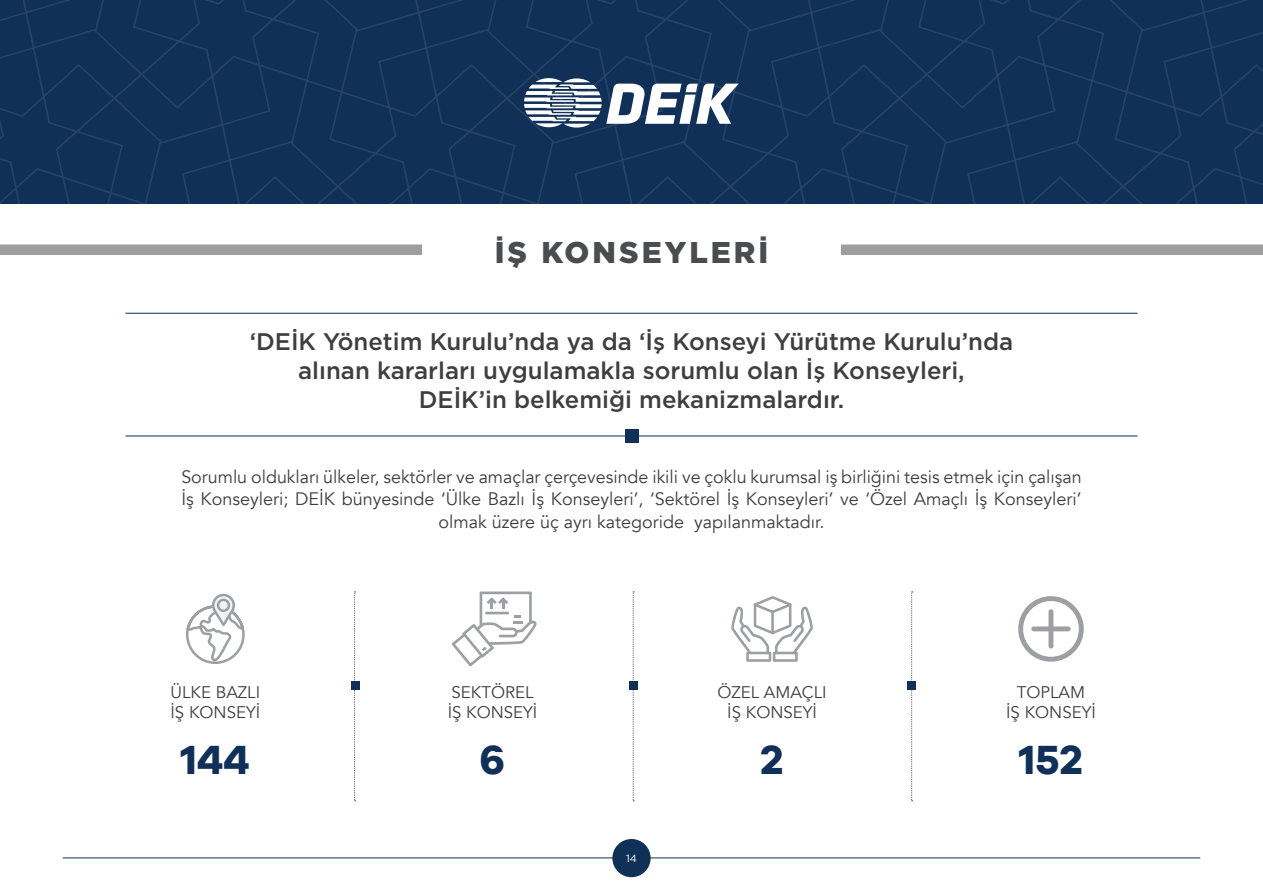
<style>
.page{position:relative;width:1263px;height:893px;background:#fff}
.page>*{position:absolute;margin:0;border:0;box-sizing:border-box;transform-origin:0 0}
.t1{font:700 42px "Galyon";color:#103057}
.t2{font:900 30px "Gotham";letter-spacing:.1em;color:#4b4c4d}
.t3{font:500 24px "Gotham";color:#3e3e3f}
.t4{font:18px/22.5px "Avenir";color:#3e3e3f;text-align:center}
.t5{font:16.8px "Avenir";color:#3e3e3f}
</style>
<div class="page">
<div style="left:0;top:0;width:1262px;height:204px;background:#103057"></div>
<svg style="left:1262px;top:0;width:1px;height:204px"></svg>
<svg style="left:524px;top:78px;width:215px;height:50px"></svg>
<div style="left:0;top:244px;width:1263px;height:11px;background:#9e9e9f"></div>
<hr style="left:63px;top:858px;width:1137px;height:1px;background:#103057">
<div style="left:612px;top:839px;width:39px;height:38px;background:#103057;border-radius:50%"></div>
<div style="left:422px;top:206px;width:419px;height:91px;background:#fff"></div>
<svg style="left:354px;top:591px;width:2px;height:210px"></svg>
<svg style="left:633px;top:591px;width:1px;height:210px"></svg>
<svg style="left:911px;top:591px;width:2px;height:210px"></svg>
<div style="left:351px;top:681px;width:8px;height:9px;background:#103057"></div>
<div style="left:629px;top:681px;width:9px;height:9px;background:#103057"></div>
<div style="left:907px;top:681px;width:9px;height:9px;background:#103057"></div>
<svg style="left:731px;top:596px;width:82px;height:66px"></svg>
<svg style="left:452px;top:591px;width:85px;height:75px"></svg>
<hr style="left:485px;top:612px;width:24px;height:2px;background:#9d9fa2">
<svg style="left:186px;top:593px;width:59px;height:71px"></svg>
<div style="left:218px;top:600px;width:11px;height:11px;background:#f2f3f4;border-radius:50%"></div>
<div style="left:217px;top:599px;width:13px;height:13px;border:3px solid #9d9fa2;border-radius:50%"></div>
<svg style="left:1018px;top:596px;width:66px;height:66px"></svg>
<hr style="left:125px;top:313px;width:1012px;height:1px;background:#103057">
<hr style="left:125px;top:436px;width:1012px;height:1px;background:#103057">
<div style="left:625px;top:429px;width:13px;height:14px;background:#103057"></div>
<p class="t2" style="left:495px;top:232px;width:275px">İŞ KONSEYLERİ</p>
<p class="t3" style="left:250px;top:326px;width:765px">‘DEİK Yönetim Kurulu’nda ya da ‘İş Konseyi Yürütme Kurulu’nda</p>
<p class="t3" style="left:298px;top:355px;width:668px">alınan kararları uygulamakla sorumlu olan İş Konseyleri,</p>
<p class="t3" style="left:419px;top:384px;width:427px">DEİK’in belkemiği mekanizmalardır.</p>
<p class="t4" style="left:181px;top:466px;width:902px">Sorumlu oldukları ülkeler, sektörler ve amaçlar çerçevesinde ikili ve çoklu kurumsal iş birliğini tesis etmek için çalışan<br>İş Konseyleri; DEİK bünyesinde ‘Ülke Bazlı İş Konseyleri’, ‘Sektörel İş Konseyleri’ ve ‘Özel Amaçlı İş Konseyleri’ olmak üzere üç ayrı kategoride yapılanmaktadır.</p>
<p class="t5" style="left:171px;top:682px;width:91px">ÜLKE BAZLI</p>
<p class="t5" style="left:171px;top:702px;width:91px">İŞ KONSEYİ</p>
<p class="t5" style="left:451px;top:682px;width:83px">SEKTÖREL</p>
<p class="t5" style="left:448px;top:702px;width:91px">İŞ KONSEYİ</p>
<p class="t5" style="left:717px;top:682px;width:111px">ÖZEL AMAÇLI</p>
<p class="t5" style="left:727px;top:702px;width:91px">İŞ KONSEYİ</p>
<p class="t5" style="left:1017px;top:682px;width:70px">TOPLAM</p>
<p class="t5" style="left:1006px;top:702px;width:91px">İŞ KONSEYİ</p>
<p class="t1" style="left:181px;top:734px;width:70px">144</p>
<p class="t1" style="left:480px;top:734px;width:27px">6</p>
<p class="t1" style="left:760px;top:734px;width:25px">2</p>
<p class="t1" style="left:1019px;top:734px;width:65px">152</p>
</div>
